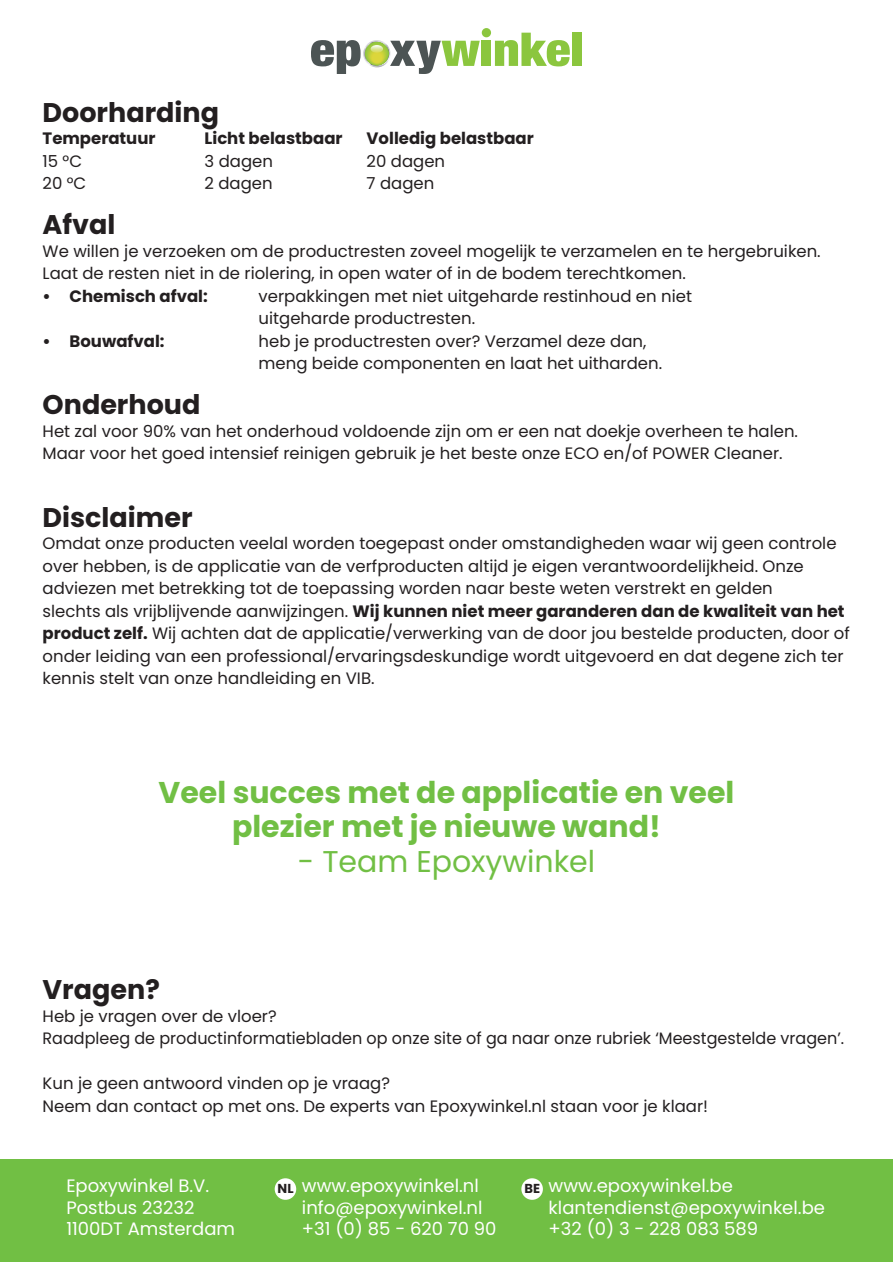
<style>
.page{position:relative;width:893px;height:1263px;background:#fff}
.page>*{position:absolute;margin:0;border:0;box-sizing:border-box;transform-origin:0 0}
.t1{font:700 30px "Poppins";color:#71bf44}
.t2{font:30px "Poppins";color:#71bf44}
.t3{font:700 27px "Poppins";color:#231f20}
.t4{font:18px "Poppins";color:#fff}
.t5{font:16.5px/22.5px "Poppins";color:#231f20}
.t6{font:700 16.5px "Poppins";color:#231f20}
.t7{font:700 13.05px "Poppins";color:#231f20}
.s1{font-weight:700}
</style>
<div class="page">
<div style="left:482px;top:28px;width:9px;height:9px;background:#8bc63e;border-radius:50%"></div>
<svg style="left:311px;top:40px;width:169px;height:34px"></svg>
<div style="left:482px;top:41px;width:9px;height:25px;background:#8bc63e"></div>
<svg style="left:495px;top:33px;width:75px;height:33px"></svg>
<div style="left:572px;top:33px;width:10px;height:33px;background:#8bc63e"></div>
<div style="left:0;top:1159px;width:893px;height:103px;background:#71bf44"></div>
<div style="left:275px;top:1178px;width:21px;height:22px;background:#fff;border-radius:50%"></div>
<div style="left:521px;top:1178px;width:22px;height:22px;background:#fff;border-radius:50%"></div>
<p class="t3" style="left:43px;top:96px;width:178px">Doorharding</p>
<p class="t6" style="left:43px;top:129px;width:115px">Temperatuur</p>
<p class="t6" style="left:205px;top:129px;width:140px">Licht belastbaar</p>
<p class="t6" style="left:367px;top:129px;width:169px">Volledig belastbaar</p>
<p class="t5" style="left:43px;top:150px;width:41px">15 °C</p>
<p class="t5" style="left:205px;top:150px;width:70px">3 dagen</p>
<p class="t5" style="left:367px;top:150px;width:80px">20 dagen</p>
<p class="t5" style="left:43px;top:172px;width:45px">20 °C</p>
<p class="t5" style="left:205px;top:172px;width:70px">2 dagen</p>
<p class="t5" style="left:367px;top:172px;width:69px">7 dagen</p>
<p class="t3" style="left:43px;top:209px;width:74px">Afval</p>
<p class="t5" style="left:43px;top:240px;width:780px">We willen je verzoeken om de productresten zoveel mogelijk te verzamelen en te hergebruiken.<br>Laat de resten niet in de riolering, in open water of in de bodem terechtkomen.</p>
<p class="t6" style="left:43px;top:286px;width:167px">• Chemisch afval:</p>
<p class="t5" style="left:259px;top:285px;width:435px">verpakkingen met niet uitgeharde restinhoud en niet uitgeharde productresten.</p>
<p class="t6" style="left:43px;top:331px;width:124px">• Bouwafval:</p>
<p class="t5" style="left:259px;top:330px;width:405px">heb je productresten over? Verzamel deze dan, meng beide componenten en laat het uitharden.</p>
<p class="t3" style="left:43px;top:389px;width:159px">Onderhoud</p>
<p class="t5" style="left:43px;top:420px;width:757px">Het zal voor 90% van het onderhoud voldoende zijn om er een nat doekje overheen te halen.</p>
<p class="t5" style="left:43px;top:442px;width:742px">Maar voor het goed intensief reinigen gebruik je het beste onze ECO en/of POWER Cleaner.</p>
<p class="t3" style="left:43px;top:501px;width:152px">Disclaimer</p>
<p class="t5" style="left:43px;top:532px;width:795px">Omdat onze producten veelal worden toegepast onder omstandigheden waar wij geen controle over hebben, is de applicatie van de verfproducten altijd je eigen verantwoordelijkheid. Onze adviezen met betrekking tot de toepassing worden naar beste weten verstrekt en gelden</p>
<p class="t5" style="left:43px;top:600px;width:809px">slechts als vrijblijvende aanwijzingen. <span class="s1">Wij kunnen niet meer garanderen dan de kwaliteit van het product zelf.</span> Wij achten dat de applicatie/verwerking van de door jou bestelde producten, door of onder leiding van een professional/ervaringsdeskundige wordt uitgevoerd en dat degene zich ter kennis stelt van onze handleiding en VIB.</p>
<p class="t1" style="left:159px;top:775px;width:577px">Veel succes met de applicatie en veel</p>
<p class="t1" style="left:232px;top:809px;width:430px">plezier met je nieuwe wand!</p>
<p class="t2" style="left:298px;top:844px;width:299px">- Team Epoxywinkel</p>
<p class="t3" style="left:43px;top:974px;width:119px">Vragen?</p>
<p class="t5" style="left:43px;top:1005px;width:236px">Heb je vragen over de vloer?</p>
<p class="t5" style="left:43px;top:1027px;width:803px">Raadpleeg de productinformatiebladen op onze site of ga naar onze rubriek ‘Meestgestelde vragen’.</p>
<p class="t5" style="left:43px;top:1072px;width:349px">Kun je geen antwoord vinden op je vraag?</p>
<p class="t5" style="left:43px;top:1095px;width:667px">Neem dan contact op met ons. De experts van Epoxywinkel.nl staan voor je klaar!</p>
<p class="t4" style="left:66px;top:1175px;width:144px">Epoxywinkel B.V.</p>
<p class="t7" style="left:278px;top:1181px;width:17px">NL</p>
<p class="t7" style="left:524px;top:1181px;width:17px">BE</p>
<p class="t4" style="left:66px;top:1197px;width:130px">Postbus 23232</p>
<p class="t4" style="left:66px;top:1218px;width:170px">1100DT Amsterdam</p>
<p class="t4" style="left:302px;top:1175px;width:178px">www.epoxywinkel.nl</p>
<p class="t4" style="left:302px;top:1197px;width:182px">info@epoxywinkel.nl</p>
<p class="t4" style="left:302px;top:1218px;width:196px">+31 (0) 85 - 620 70 90</p>
<p class="t4" style="left:549px;top:1175px;width:186px">www.epoxywinkel.be</p>
<p class="t4" style="left:549px;top:1197px;width:278px">klantendienst@epoxywinkel.be</p>
<p class="t4" style="left:549px;top:1218px;width:211px">+32 (0) 3 - 228 083 589</p>
</div>
